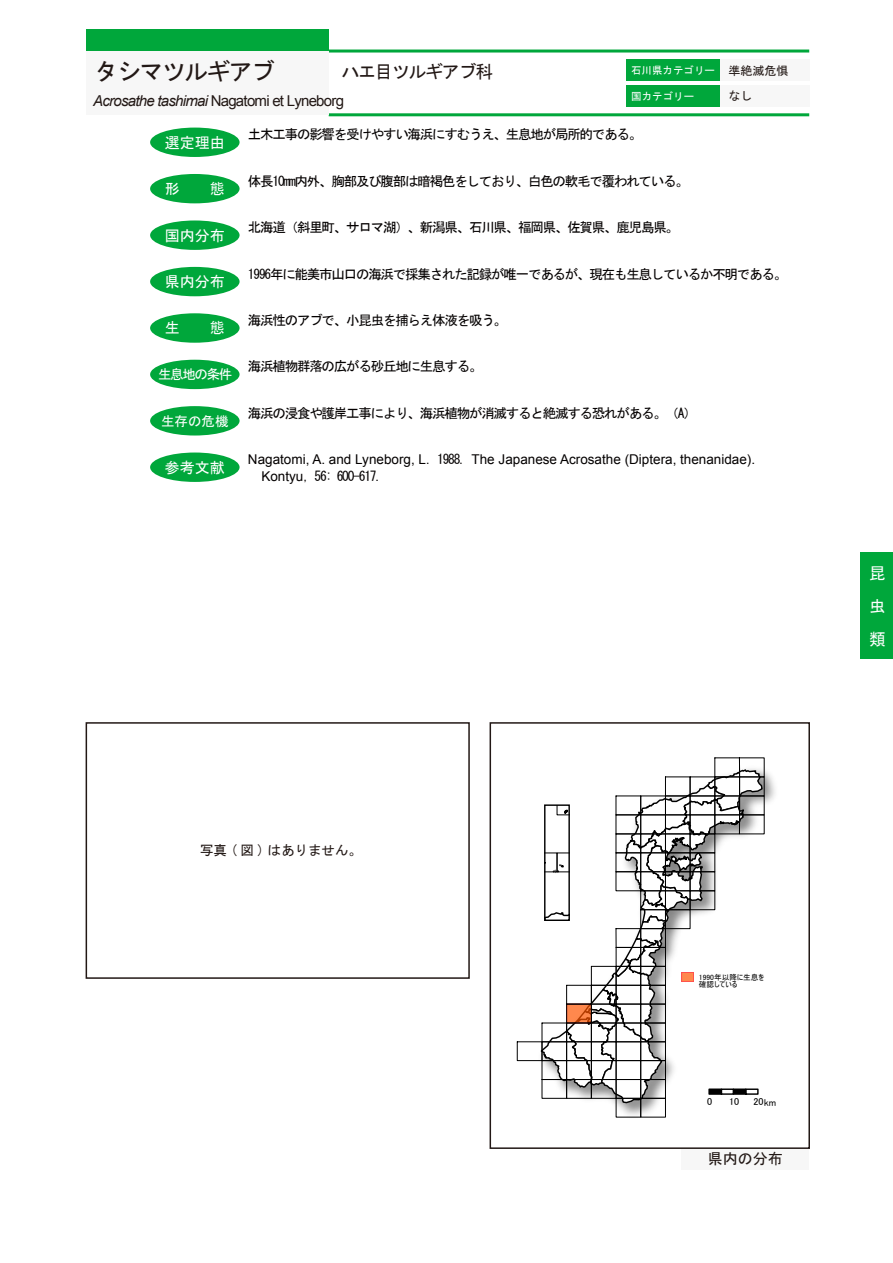
<style>
.page{position:relative;width:893px;height:1263px;background:#fff}
.page>*{position:absolute;margin:0;border:0;box-sizing:border-box;transform-origin:0 0}
.t1{font:24px "MS Gothic";letter-spacing:-.07em;color:#221815}
.t2{font:18px "MS Gothic";letter-spacing:-.07em;color:#221815}
.t3{font:16.5px/33px "MS Gothic";color:#fff;text-align:justify}
.t4{font:15px "Arial";letter-spacing:-.05em;color:#221815}
.t5{font:15px "MS Gothic";color:#fff}
.t6{font:15px "MS Gothic";color:#221815}
.t7{font:13.5px "MS Gothic";letter-spacing:-.09em;color:#040000}
.t8{font:13.5px "Arial";color:#040000}
.t9{font:13.5px "MS Gothic";color:#221815}
.t10{font:13.5px "MS Gothic";letter-spacing:-.1em;color:#fff}
.t11{font:12px "MS Gothic";color:#221815}
.t12{font:10.5px "MS Gothic";color:#fff}
.t13{font:10.05px "MS UI Gothic";color:#000}
.t14{font:7.65px/7.6px "MS UI Gothic";color:#000}
.s1{font-size:12px;color:#221815}
.s2{font-style:italic}
.s3{font-family:"MS Gothic"}
.s4{font-family:"Arial"}
</style>
<div class="page">
<div style="left:720px;top:60px;width:89px;height:21px;background:#f7f7f7"></div>
<hr style="left:329px;top:50px;width:480px;height:3px;background:#00a73b">
<hr style="left:329px;top:113px;width:480px;height:3px;background:#00a73b">
<div style="left:626px;top:60px;width:94px;height:21px;background:#00a73b"></div>
<div style="left:86px;top:30px;width:243px;height:21px;background:#00a73b"></div>
<div style="left:86px;top:51px;width:243px;height:64px;background:#f7f7f7"></div>
<div style="left:720px;top:85px;width:89px;height:21px;background:#f7f7f7"></div>
<div style="left:626px;top:85px;width:94px;height:21px;background:#00a73b"></div>
<div style="left:150px;top:220px;width:90px;height:30px;background:#00a73b;border-radius:50%"></div>
<div style="left:150px;top:267px;width:90px;height:29px;background:#00a73b;border-radius:50%"></div>
<div style="left:150px;top:174px;width:90px;height:29px;background:#00a73b;border-radius:50%"></div>
<div style="left:150px;top:128px;width:90px;height:29px;background:#00a73b;border-radius:50%"></div>
<div style="left:150px;top:313px;width:90px;height:30px;background:#00a73b;border-radius:50%"></div>
<div style="left:150px;top:406px;width:90px;height:29px;background:#00a73b;border-radius:50%"></div>
<div style="left:150px;top:452px;width:90px;height:30px;background:#00a73b;border-radius:50%"></div>
<div style="left:150px;top:360px;width:90px;height:29px;background:#00a73b;border-radius:50%"></div>
<div style="left:682px;top:1148px;width:127px;height:21px;background:#f7f7f7"></div>
<div style="left:860px;top:553px;width:33px;height:106px;background:#00a73b"></div>
<div style="left:86px;top:722px;width:384px;height:257px;border:2px solid #221815"></div>
<div style="left:490px;top:722px;width:320px;height:427px;border:2px solid #221815"></div>
<img style="left:506px;top:757px;width:285px;height:392px">
<div style="left:640px;top:1098px;width:26px;height:19px;border:1px solid #000"></div>
<div style="left:517px;top:1041px;width:25px;height:20px;border:1px solid #000"></div>
<svg style="left:539px;top:768px;width:225px;height:336px"></svg>
<div style="left:682px;top:972px;width:12px;height:10px;background:#ff884d"></div>
<div style="left:709px;top:1089px;width:12px;height:5px;background:#000"></div>
<div style="left:708px;top:1088px;width:14px;height:7px;border:1px solid #000"></div>
<div style="left:721px;top:1088px;width:13px;height:7px;border:1px solid #000"></div>
<div style="left:733px;top:1089px;width:13px;height:5px;background:#000"></div>
<div style="left:733px;top:1088px;width:13px;height:7px;border:1px solid #000"></div>
<div style="left:745px;top:1088px;width:14px;height:7px;border:1px solid #000"></div>
<div style="left:638px;top:730px;width:76px;height:38px;background:#fff"></div>
<h1 class="t1" style="left:95px;top:60px;width:182px">タシマツルギアブ</h1>
<h2 class="t2" style="left:341px;top:63px;width:153px">ハエ目ツルギアブ科</h2>
<p class="t12" style="left:631px;top:65px;width:159px">石川県カテゴリー <span class="s1">準絶滅危惧</span></p>
<p class="t12" style="left:631px;top:91px;width:64px">国カテゴリー</p>
<p class="t11" style="left:728px;top:89px;width:25px">なし</p>
<p class="t4" style="left:93px;top:91px;width:252px"><span class="s2">Acrosathe tashimai</span> Nagatomi et Lyneborg</p>
<p class="t5" style="left:165px;top:135px;width:61px">選定理由</p>
<p class="t5" style="left:165px;top:181px;width:61px">形　　態</p>
<p class="t5" style="left:165px;top:228px;width:61px">国内分布</p>
<p class="t5" style="left:165px;top:274px;width:61px">県内分布</p>
<p class="t5" style="left:165px;top:321px;width:61px">生　　態</p>
<p class="t10" style="left:158px;top:368px;width:76px">生息地の条件</p>
<p class="t10" style="left:161px;top:414px;width:69px">生存の危機</p>
<p class="t5" style="left:165px;top:460px;width:61px">参考文献</p>
<p class="t7" style="left:248px;top:128px;width:396px">土木工事の影響を受けやすい海浜にすむうえ、生息地が局所的である。</p>
<p class="t7" style="left:248px;top:174px;width:443px">体長10mm内外、胸部及び腹部は暗褐色をしており、白色の軟毛で覆われている。</p>
<p class="t7" style="left:248px;top:220px;width:433px">北海道（斜里町、サロマ湖）、新潟県、石川県、福岡県、佐賀県、鹿児島県。</p>
<p class="t7" style="left:248px;top:267px;width:541px">1996年に能美市山口の海浜で採集された記録が唯一であるが、現在も生息しているか不明である。</p>
<p class="t7" style="left:248px;top:313px;width:261px">海浜性のアブで、小昆虫を捕らえ体液を吸う。</p>
<p class="t7" style="left:248px;top:360px;width:236px">海浜植物群落の広がる砂丘地に生息する。</p>
<p class="t7" style="left:248px;top:406px;width:451px">海浜の浸食や護岸工事により、海浜植物が消滅すると絶滅する恐れがある。（A）</p>
<p class="t8" style="left:248px;top:450px;width:509px">Nagatomi, A. and Lyneborg, L<span class="s3">. 1988．</span>The Japanese Acrosathe (Diptera, thenanidae).</p>
<p class="t7" style="left:261px;top:469px;width:122px"><span class="s4">Kontyu</span>, 56: 600-617.</p>
<p class="t9" style="left:200px;top:844px;width:163px">写真 ( 図 ) はありません。</p>
<p class="t14" style="left:699px;top:973px;width:67px">1990年以降に生息を確認している</p>
<p class="t13" style="left:707px;top:1096px;width:7px">0</p>
<p class="t13" style="left:729px;top:1096px;width:12px">10</p>
<p class="t13" style="left:753px;top:1097px;width:24px">20km</p>
<p class="t6" style="left:708px;top:1151px;width:76px">県内の分布</p>
<p class="t3" style="left:869px;top:556px;width:17px">昆虫類</p>
</div>
